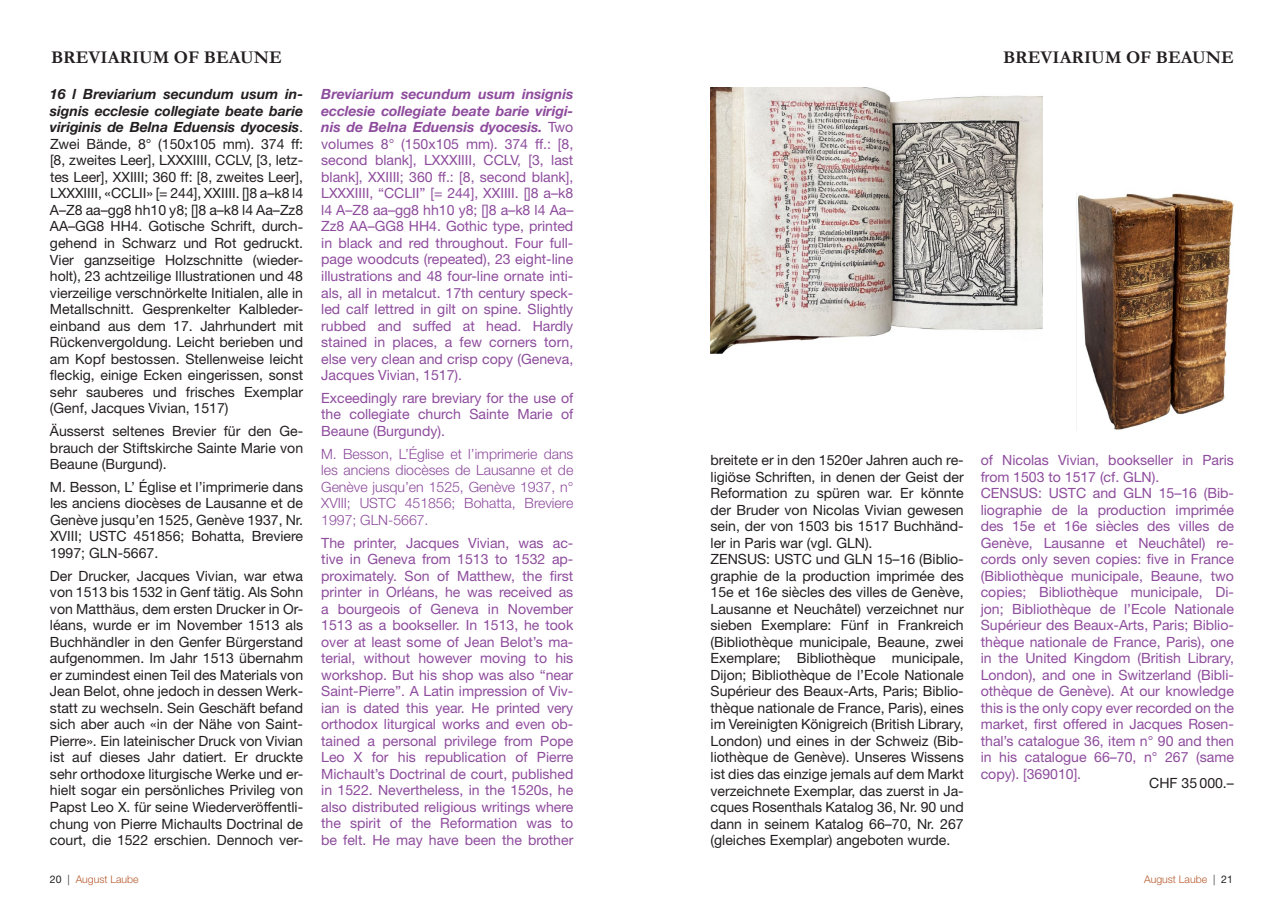
<style>
.page{position:relative;width:1285px;height:919px;background:#fff}
.page>*{position:absolute;margin:0;border:0;box-sizing:border-box;transform-origin:0 0}
.t1{font:700 18px "Garamond";color:#231f20}
.t2{font:14.1px/16.5px "Helvetica Neue LT Std";color:#231f20;text-align:justify}
.t3{font:14.1px/16.5px "Helvetica Neue LT Std";color:#8e4c9d;text-align:justify}
.t4{font:300 14.1px/16.5px "Helvetica Neue LT Std";color:#8e4c9d;text-align:justify}
.t5{font:300 10.5px "Helvetica Neue LT Std";color:#b85c30}
.s1{font-weight:700;font-style:italic}
.s2{font-weight:400;color:#231f20}
.s3{color:#231f20}
</style>
<div class="page">
<img style="left:710px;top:87px;width:332px;height:266px">
<img style="left:1076px;top:193px;width:157px;height:237px">
<p class="t1" style="left:51px;top:45px;width:232px">BREVIARIUM OF BEAUNE</p>
<p class="t1" style="left:1002px;top:45px;width:232px">BREVIARIUM OF BEAUNE</p>
<p class="t3" style="left:321px;top:86px;width:253px"><span class="s1">Breviarium secundum usum insignis ecclesie collegiate beate barie virigi&shy;nis de Belna Eduensis dyocesis.</span> Two volumes 8° (150x105 mm). 374 ff.: [8, second blank], LXXXIIII, CCLV, [3, last blank], XXIIII; 360 ff.: [8, second blank], LXXXIIII, “CCLII” [= 244], XXIIII. []8 a–k8 l4 A–Z8 aa–gg8 hh10 y8; []8 a–k8 l4 Aa– Zz8 AA–GG8 HH4. Gothic type, printed in black and red throughout. Four full&shy;page woodcuts (repeated), 23 eight-line illustrations and 48 four-line ornate inti&shy;als, all in metalcut. 17th century speck&shy;led calf lettred in gilt on spine. Slightly rubbed and suffed at head. Hardly stained in places, a few corners torn, else very clean and crisp copy (Geneva, Jacques Vivian, 1517).</p>
<p class="t3" style="left:321px;top:389px;width:253px">Exceedingly rare breviary for the use of the collegiate church Sainte Marie of Beaune (Burgundy).</p>
<p class="t4" style="left:321px;top:445px;width:253px">M. Besson, L’Église et l’imprimerie dans les anciens diocèses de Lausanne et de Genève jusqu’en 1525, Genève 1937, n° XVIII; USTC 451856; Bohatta, Breviere 1997; GLN-5667.</p>
<p class="t3" style="left:321px;top:534px;width:253px">The printer, Jacques Vivian, was ac&shy;tive in Geneva from 1513 to 1532 ap&shy;proximately. Son of Matthew, the first printer in Orléans, he was received as a bourgeois of Geneva in November 1513 as a bookseller. In 1513, he took over at least some of Jean Belot’s ma&shy;terial, without however moving to his workshop. But his shop was also “near Saint-Pierre”. A Latin impression of Viv&shy;ian is dated this year. He printed very orthodox liturgical works and even ob&shy;tained a personal privilege from Pope Leo X for his republication of Pierre Michault’s Doctrinal de court, published in 1522. Nevertheless, in the 1520s, he also distributed religious writings where the spirit of the Reformation was to be felt. He may have been the brother</p>
<p class="t2" style="left:50px;top:86px;width:255px"><span class="s1">16 l Breviarium secundum usum in&shy;signis ecclesie collegiate beate barie viriginis de Belna Eduensis dyocesis</span>.<br>Zwei Bände, 8° (150x105 mm). 374 ff: [8, zweites Leer], LXXXIIII, CCLV, [3, letz&shy;tes Leer], XXIIII; 360 ff: [8, zweites Leer], LXXXIIII, «CCLII» [= 244], XXIIII. []8 a–k8 l4<br>A–Z8 aa–gg8 hh10 y8; []8 a–k8 l4 Aa–Zz8<br>AA–GG8 HH4. Gotische Schrift, durch&shy;gehend in Schwarz und Rot gedruckt.<br>Vier ganzseitige Holzschnitte (wieder&shy;holt), 23 achtzeilige Illustrationen und 48 vierzeilige verschnörkelte Initialen, alle in Metallschnitt. Gesprenkelter Kalbleder&shy;einband aus dem 17. Jahrhundert mit Rückenvergoldung. Leicht berieben und am Kopf bestossen. Stellenweise leicht fleckig, einige Ecken eingerissen, sonst sehr sauberes und frisches Exemplar (Genf, Jacques Vivian, 1517)</p>
<p class="t2" style="left:50px;top:422px;width:255px">Äusserst seltenes Brevier für den Ge&shy;brauch der Stiftskirche Sainte Marie von Beaune (Burgund).</p>
<p class="t2" style="left:50px;top:478px;width:255px">M. Besson, L’ Église et l’imprimerie dans les anciens diocèses de Lausanne et de Genève jusqu’en 1525, Genève 1937, Nr.<br>XVIII; USTC 451856; Bohatta, Breviere 1997; GLN-5667.</p>
<p class="t2" style="left:50px;top:567px;width:255px">Der Drucker, Jacques Vivian, war etwa von 1513 bis 1532 in Genf tätig. Als Sohn von Matthäus, dem ersten Drucker in Or&shy;léans, wurde er im November 1513 als Buchhändler in den Genfer Bürgerstand aufgenommen. Im Jahr 1513 übernahm er zumindest einen Teil des Materials von Jean Belot, ohne jedoch in dessen Werk&shy;statt zu wechseln. Sein Geschäft befand sich aber auch «in der Nähe von Saint-Pierre». Ein lateinischer Druck von Vivian ist auf dieses Jahr datiert. Er druckte sehr orthodoxe liturgische Werke und er&shy;hielt sogar ein persönliches Privileg von Papst Leo X. für seine Wiederveröffentli&shy;chung von Pierre Michaults Doctrinal de court, die 1522 erschien. Dennoch ver-</p>
<p class="t3" style="left:980px;top:452px;width:255px;text-align:left">of Nicolas Vivian, bookseller in Paris from 1503 to 1517 (cf. GLN).<br>CENSUS: USTC and GLN 15–16 (Bib&shy;liographie de la production imprimée des 15e et 16e siècles des villes de Genève, Lausanne et Neuchâtel) re&shy;cords only seven copies: five in France (Bibliothèque municipale, Beaune, two copies; Bibliothèque municipale, Di&shy;jon; Bibliothèque de l’Ecole Nationale Supérieur des Beaux-Arts, Paris; Biblio&shy;thèque nationale de France, Paris), one in the United Kingdom (British Library, London), and one in Switzerland (Bibli&shy;othèque de Genève). At our knowledge this is the only copy ever recorded on the market, first offered in Jacques Rosen&shy;thal’s catalogue 36, item n° 90 and then in his catalogue 66–70, n° 267 (same copy). [369010].</p>
<p class="t2" style="left:710px;top:452px;width:255px;text-align:left">breitete er in den 1520er Jahren auch re&shy;ligiöse Schriften, in denen der Geist der Reformation zu spüren war. Er könnte der Bruder von Nicolas Vivian gewesen sein, der von 1503 bis 1517 Buchhänd&shy;ler in Paris war (vgl. GLN).<br>ZENSUS: USTC und GLN 15–16 (Biblio&shy;graphie de la production imprimée des 15e et 16e siècles des villes de Genève, Lausanne et Neuchâtel) verzeichnet nur sieben Exemplare: Fünf in Frankreich (Bibliothèque municipale, Beaune, zwei Exemplare; Bibliothèque municipale, Dijon; Bibliothèque de l’Ecole Nationale Supérieur des Beaux-Arts, Paris; Biblio&shy;thèque nationale de France, Paris), eines im Vereinigten Königreich (British Library, London) und eines in der Schweiz (Bib&shy;liothèque de Genève). Unseres Wissens ist dies das einzige jemals auf dem Markt verzeichnete Exemplar, das zuerst in Ja&shy;cques Rosenthals Katalog 36, Nr. 90 und dann in seinem Katalog 66–70, Nr. 267 (gleiches Exemplar) angeboten wurde.</p>
<p class="t2" style="left:1148px;top:774px;width:86px">CHF 35 000.–</p>
<p class="t5" style="left:50px;top:872px;width:90px"><span class="s2">20</span> <span class="s3">|</span> August Laube</p>
<p class="t5" style="left:1143px;top:872px;width:90px">August Laube <span class="s3">|</span> <span class="s2">21</span></p>
</div>
